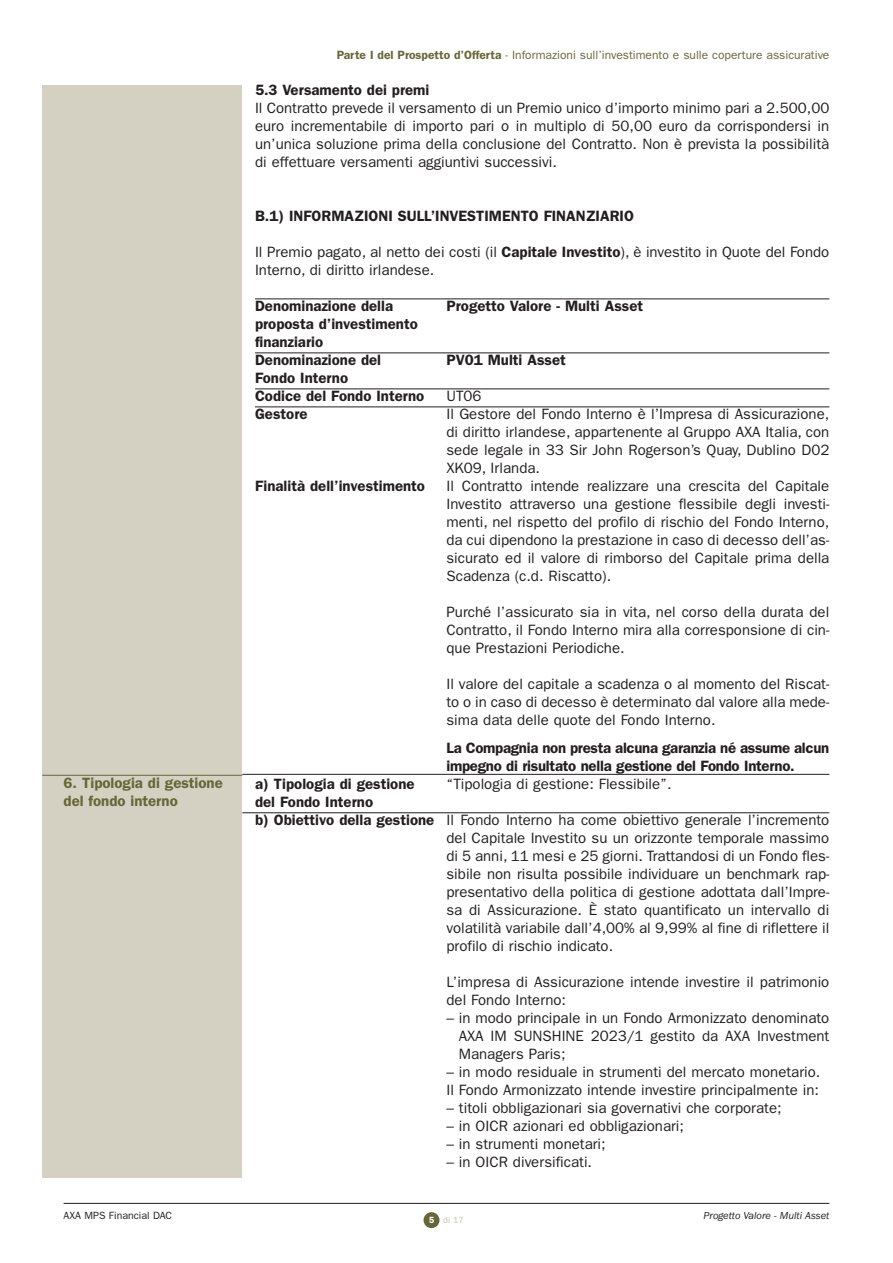
<style>
.page{position:relative;width:893px;height:1263px;background:#fff}
.page>*{position:absolute;margin:0;border:0;box-sizing:border-box;transform-origin:0 0}
.t1{font:15px/18px "Franklin Gothic";color:#231f20;text-align:justify}
.t2{font:600 15px/18px "Franklin Gothic";color:#231f20}
.t3{font:600 15px/18px "Franklin Gothic";letter-spacing:-.02em;color:#231f20}
.t4{font:600 15px/18px "Franklin Gothic";color:#676637}
.t5{font:12px "Franklin Gothic";color:#676637}
.t6{font:italic 10.5px "Franklin Gothic";color:#231f20}
.t7{font:10.5px "Franklin Gothic";color:#231f20}
.t8{font:9px "Franklin Gothic";color:#c5c1ac}
.s1{font-weight:600}
.s2{font-weight:600;color:#fff}
</style>
<div class="page">
<div style="left:423px;top:1212px;width:16px;height:16px;background:#676637;border-radius:50%"></div>
<div style="left:42px;top:85px;width:200px;height:1093px;background:#d4d1c3"></div>
<hr style="left:42px;top:775px;width:200px;height:1px;background:#676637">
<hr style="left:255px;top:299px;width:574px;height:1px;background:#231f20">
<hr style="left:255px;top:353px;width:574px;height:1px;background:#231f20">
<hr style="left:255px;top:389px;width:574px;height:1px;background:#231f20">
<hr style="left:255px;top:407px;width:574px;height:1px;background:#231f20">
<hr style="left:242px;top:774px;width:587px;height:1px;background:#231f20">
<hr style="left:242px;top:812px;width:587px;height:1px;background:#231f20">
<hr style="left:64px;top:1203px;width:765px;height:1px;background:#231f20">
<p class="t5" style="left:337px;top:51px;width:494px"><span class="s1">Parte I del Prospetto d’Offerta</span> - Informazioni sull’investimento e sulle coperture assicurative</p>
<p class="t2" style="left:255px;top:83px;width:176px">5.3 Versamento dei premi</p>
<p class="t1" style="left:255px;top:101px;width:575px">Il Contratto prevede il versamento di un Premio unico d’importo minimo pari a 2.500,00 euro incrementabile di importo pari o in multiplo di 50,00 euro da corrispondersi in un’unica soluzione prima della conclusione del Contratto. Non è prevista la possibilità di effettuare versamenti aggiuntivi successivi.</p>
<p class="t2" style="left:255px;top:209px;width:380px">B.1) INFORMAZIONI SULL’INVESTIMENTO FINANZIARIO</p>
<p class="t1" style="left:255px;top:245px;width:575px">Il Premio pagato, al netto dei costi (il <span class="s1">Capitale Investito</span>), è investito in Quote del Fondo<br>Interno, di diritto irlandese.</p>
<p class="t2" style="left:255px;top:299px;width:140px">Denominazione della</p>
<p class="t2" style="left:446px;top:299px;width:198px">Progetto Valore - Multi Asset</p>
<p class="t2" style="left:255px;top:317px;width:164px">proposta d’investimento finanziario<br>Denominazione del</p>
<p class="t2" style="left:446px;top:353px;width:121px">PV01 Multi Asset</p>
<p class="t4" style="left:64px;top:775px;width:161px">6. Tipologia di gestione del fondo interno</p>
<p class="t2" style="left:255px;top:371px;width:171px">Fondo Interno<br>Codice del Fondo Interno</p>
<p class="t1" style="left:446px;top:389px;width:37px">UT06</p>
<p class="t2" style="left:255px;top:407px;width:54px">Gestore</p>
<p class="t1" style="left:446px;top:407px;width:384px">Il Gestore del Fondo Interno è l’Impresa di Assicurazione, di diritto irlandese, appartenente al Gruppo AXA Italia, con sede legale in 33 Sir John Rogerson’s Quay, Dublino D02<br>XK09, Irlanda.</p>
<p class="t2" style="left:255px;top:479px;width:171px">Finalità dell’investimento</p>
<p class="t1" style="left:446px;top:479px;width:384px">Il Contratto intende realizzare una crescita del Capitale Investito attraverso una gestione flessibile degli investi&shy;menti, nel rispetto del profilo di rischio del Fondo Interno, da cui dipendono la prestazione in caso di decesso dell’as&shy;sicurato ed il valore di rimborso del Capitale prima della Scadenza (c.d. Riscatto).</p>
<p class="t1" style="left:446px;top:605px;width:384px">Purché l’assicurato sia in vita, nel corso della durata del Contratto, il Fondo Interno mira alla corresponsione di cin&shy;que Prestazioni Periodiche.</p>
<p class="t1" style="left:446px;top:677px;width:384px">Il valore del capitale a scadenza o al momento del Riscat&shy;to o in caso di decesso è determinato dal valore alla mede&shy;sima data delle quote del Fondo Interno.</p>
<p class="t3" style="left:446px;top:740px;width:384px">La Compagnia non presta alcuna garanzia né assume alcun impegno di risultato nella gestione del Fondo Interno.</p>
<p class="t2" style="left:255px;top:776px;width:161px">a) Tipologia di gestione</p>
<p class="t1" style="left:446px;top:776px;width:227px">“Tipologia di gestione: Flessibile”.</p>
<p class="t2" style="left:255px;top:794px;width:120px">del Fondo Interno</p>
<p class="t1" style="left:255px;top:812px;width:575px"><span class="s1">b) Obiettivo della gestione</span> Il Fondo Interno ha come obiettivo generale l’incremento</p>
<p class="t1" style="left:446px;top:830px;width:384px">del Capitale Investito su un orizzonte temporale massimo</p>
<p class="t1" style="left:446px;top:848px;width:384px">di 5 anni, 11 mesi e 25 giorni. Trattandosi di un Fondo fles-</p>
<p class="t1" style="left:446px;top:866px;width:384px">sibile non risulta possibile individuare un benchmark rap-</p>
<p class="t1" style="left:446px;top:884px;width:384px">presentativo della politica di gestione adottata dall’Impre-</p>
<p class="t1" style="left:446px;top:902px;width:384px">sa di Assicurazione. È stato quantificato un intervallo di</p>
<p class="t1" style="left:446px;top:920px;width:384px">volatilità variabile dall’4,00% al 9,99% al fine di riflettere il</p>
<p class="t1" style="left:446px;top:938px;width:168px">profilo di rischio indicato.</p>
<p class="t1" style="left:446px;top:974px;width:384px">L’impresa di Assicurazione intende investire il patrimonio del Fondo Interno:</p>
<p class="t1" style="left:459px;top:1010px;width:372px;text-indent:-12px">– in modo principale in un Fondo Armonizzato denominato AXA IM SUNSHINE 2023/1 gestito da AXA Investment Managers Paris;</p>
<p class="t1" style="left:446px;top:1064px;width:375px">– in modo residuale in strumenti del mercato monetario.<br>Il Fondo Armonizzato intende investire principalmente in:</p>
<p class="t1" style="left:446px;top:1100px;width:336px">– titoli obbligazionari sia governativi che corporate;</p>
<p class="t1" style="left:446px;top:1118px;width:239px">– in OICR azionari ed obbligazionari;</p>
<p class="t1" style="left:446px;top:1136px;width:161px">– in strumenti monetari;</p>
<p class="t1" style="left:446px;top:1154px;width:147px">– in OICR diversificati.</p>
<p class="t7" style="left:64px;top:1211px;width:110px">AXA MPS Financial DAC</p>
<p class="t6" style="left:703px;top:1212px;width:127px">Progetto Valore - Multi Asset</p>
<p class="t8" style="left:429px;top:1217px;width:37px"><span class="s2">5</span> di 17</p>
</div>
